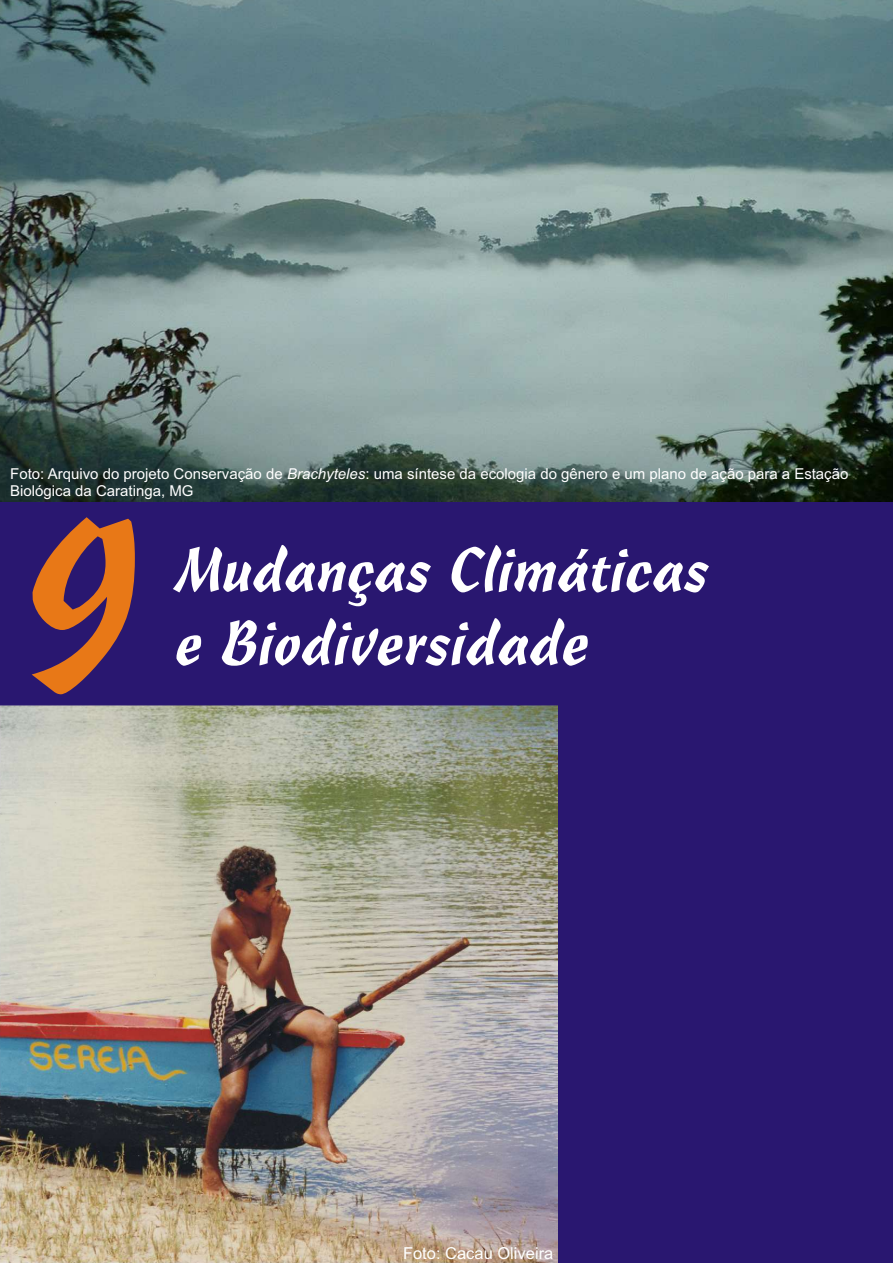
<style>
.page{position:relative;width:894px;height:1263px;background:#fff}
.page>*{position:absolute;margin:0;border:0;box-sizing:border-box;transform-origin:0 0}
.t1{font:217.35px "Freehand 471 BT";color:#e87817}
.t2{font:61.5px/73.2px "Freehand 471 BT";color:#fff}
.t3{font:16.5px "Arial";color:#fff}
.t4{font:15px/16.8px "Arial";color:#fff}
.s1{font-style:italic}
</style>
<div class="page">
<div style="left:0;top:0;width:893px;height:1263px;background:#291770"></div>
<img style="left:0;top:0;width:893px;height:502px">
<img style="left:0;top:705px;width:557px;height:558px">
<p class="t4" style="left:10px;top:467px;width:840px">Foto: Arquivo do projeto Conservação de <span class="s1">Brachyteles</span>: uma síntese da ecologia do gênero e um plano de ação para a Estação<br>Biológica da Caratinga, MG</p>
<h1 class="t1" style="left:23px;top:513px;width:123px">9</h1>
<h2 class="t2" style="left:177px;top:539px;width:535px">Mudanças Climáticas e Biodiversidade</h2>
<p class="t3" style="left:403px;top:1247px;width:152px">Foto: Cacau Oliveira</p>
</div>
